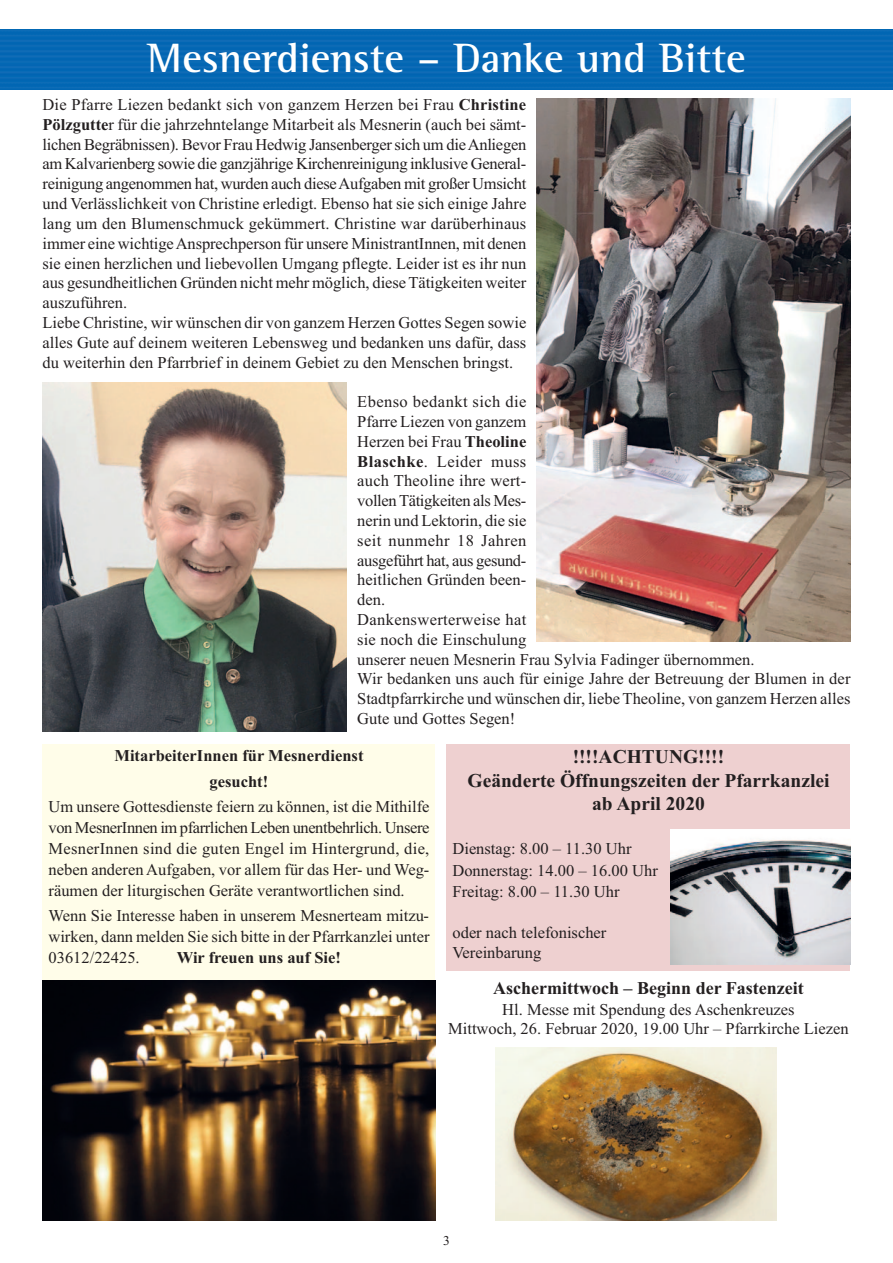
<style>
.page{position:relative;width:893px;height:1263px;background:#fff}
.page>*{position:absolute;margin:0;border:0;box-sizing:border-box;transform-origin:0 0}
.t1{font:700 42px "Rotis Semi Serif";color:#fff}
.t2{font:700 19.5px/23.4px "Times New Roman";color:#231f20;text-align:center}
.t3{font:700 18px "Times New Roman";color:#231f20}
.t4{font:16.5px/19.8px "Times New Roman";color:#231f20;text-align:justify}
.t5{font:700 16.5px "Times New Roman";color:#231f20}
.t6{font:13.5px "Times New Roman";color:#231f20}
.s1{font-weight:700}
</style>
<div class="page">
<img style="left:0;top:30px;width:893px;height:59px">
<img style="left:43px;top:383px;width:304px;height:348px">
<img style="left:537px;top:99px;width:314px;height:542px">
<div style="left:446px;top:744px;width:404px;height:226px;background:#eed0d0"></div>
<img style="left:670px;top:829px;width:180px;height:135px">
<div style="left:43px;top:744px;width:392px;height:238px;background:#fffde9"></div>
<img style="left:495px;top:1047px;width:281px;height:173px">
<img style="left:43px;top:980px;width:392px;height:240px">
<p class="t1" style="left:147px;top:42px;width:600px">Mesnerdienste – Danke und Bitte</p>
<p class="t4" style="left:43px;top:96px;width:485px">Die Pfarre Liezen bedankt sich von ganzem Herzen bei Frau <span class="s1">Christine Pölzgutte</span>r für die jahrzehntelange Mitarbeit als Mesnerin (auch bei sämt - lichen Begräbnissen). Bevor Frau Hedwig Jansenberger sich um die Anliegen am Kalvarienberg sowie die ganzjährige Kirchenreinigung inklusive General - reinigung angenommen hat, wurden auch diese Aufgaben mit großer Umsicht und Verlässlichkeit von Christine erledigt. Ebenso hat sie sich einige Jahre lang um den Blumenschmuck gekümmert. Christine war darüberhinaus immer eine wichtige Ansprechperson für unsere MinistrantInnen, mit denen sie einen herzlichen und liebevollen Umgang pflegte. Leider ist es ihr nun aus gesundheitlichen Gründen nicht mehr möglich, diese Tätigkeiten weiter auszuführen.</p>
<p class="t4" style="left:43px;top:314px;width:485px">Liebe Christine, wir wünschen dir von ganzem Herzen Gottes Segen sowie alles Gute auf deinem weiteren Lebensweg und bedanken uns dafür, dass du weiterhin den Pfarrbrief in deinem Gebiet zu den Menschen bringst.</p>
<p class="t4" style="left:357px;top:393px;width:171px">Ebenso bedankt sich die Pfarre Liezen von ganzem Herzen bei Frau <span class="s1">Theoline Blaschke</span>. Leider muss auch Theoline ihre wert&shy;vollen Tätigkeiten als Mes&shy;nerin und Lektorin, die sie seit nunmehr 18 Jahren ausgeführt hat, aus gesund&shy;heitlichen Gründen been&shy;den.</p>
<p class="t4" style="left:357px;top:611px;width:399px;text-align:left">Dankenswerterweise hat<br>sie noch die Einschulung<br>unserer neuen Mesnerin Frau Sylvia Fadinger übernommen.</p>
<p class="t4" style="left:357px;top:670px;width:495px">Wir bedanken uns auch für einige Jahre der Betreuung der Blumen in der Stadtpfarrkirche und wünschen dir, liebe Theoline, von ganzem Herzen alles Gute und Gottes Segen!</p>
<p class="t2" style="left:573px;top:747px;width:153px">!!!!ACHTUNG!!!!</p>
<p class="t2" style="left:467px;top:771px;width:363px">Geänderte Öffnungszeiten der Pfarrkanzlei ab April 2020</p>
<p class="t4" style="left:452px;top:840px;width:207px;line-height:21.1px;text-align:left">Dienstag: 8.00 – 11.30 Uhr<br>Donnerstag: 14.00 – 16.00 Uhr<br>Freitag: 8.00 – 11.30 Uhr</p>
<p class="t4" style="left:452px;top:924px;width:155px">oder nach telefonischer<br>Vereinbarung</p>
<p class="t5" style="left:114px;top:750px;width:250px">MitarbeiterInnen für Mesnerdienst</p>
<p class="t5" style="left:210px;top:776px;width:60px">gesucht!</p>
<p class="t4" style="left:49px;top:797px;width:382px;line-height:21px">Um unsere Gottesdienste feiern zu können, ist die Mithilfe von MesnerInnen im pfarrlichen Leben unentbehrlich. Unsere MesnerInnen sind die guten Engel im Hintergrund, die, neben anderen Aufgaben, vor allem für das Her- und Weg&shy;räumen der liturgischen Geräte verantwortlichen sind.</p>
<p class="t4" style="left:49px;top:907px;width:382px;line-height:21px">Wenn Sie Interesse haben in unserem Mesnerteam mitzu&shy;wirken, dann melden Sie sich bitte in der Pfarrkanzlei unter 03612/22425.</p>
<p class="t5" style="left:177px;top:952px;width:166px">Wir freuen uns auf Sie!</p>
<p class="t3" style="left:493px;top:982px;width:312px">Aschermittwoch – Beginn der Fastenzeit</p>
<p class="t4" style="left:502px;top:1001px;width:294px">Hl. Messe mit Spendung des Aschenkreuzes</p>
<p class="t4" style="left:448px;top:1020px;width:402px">Mittwoch, 26. Februar 2020, 19.00 Uhr – Pfarrkirche Liezen</p>
<p class="t6" style="left:443px;top:1235px;width:8px">3</p>
</div>
